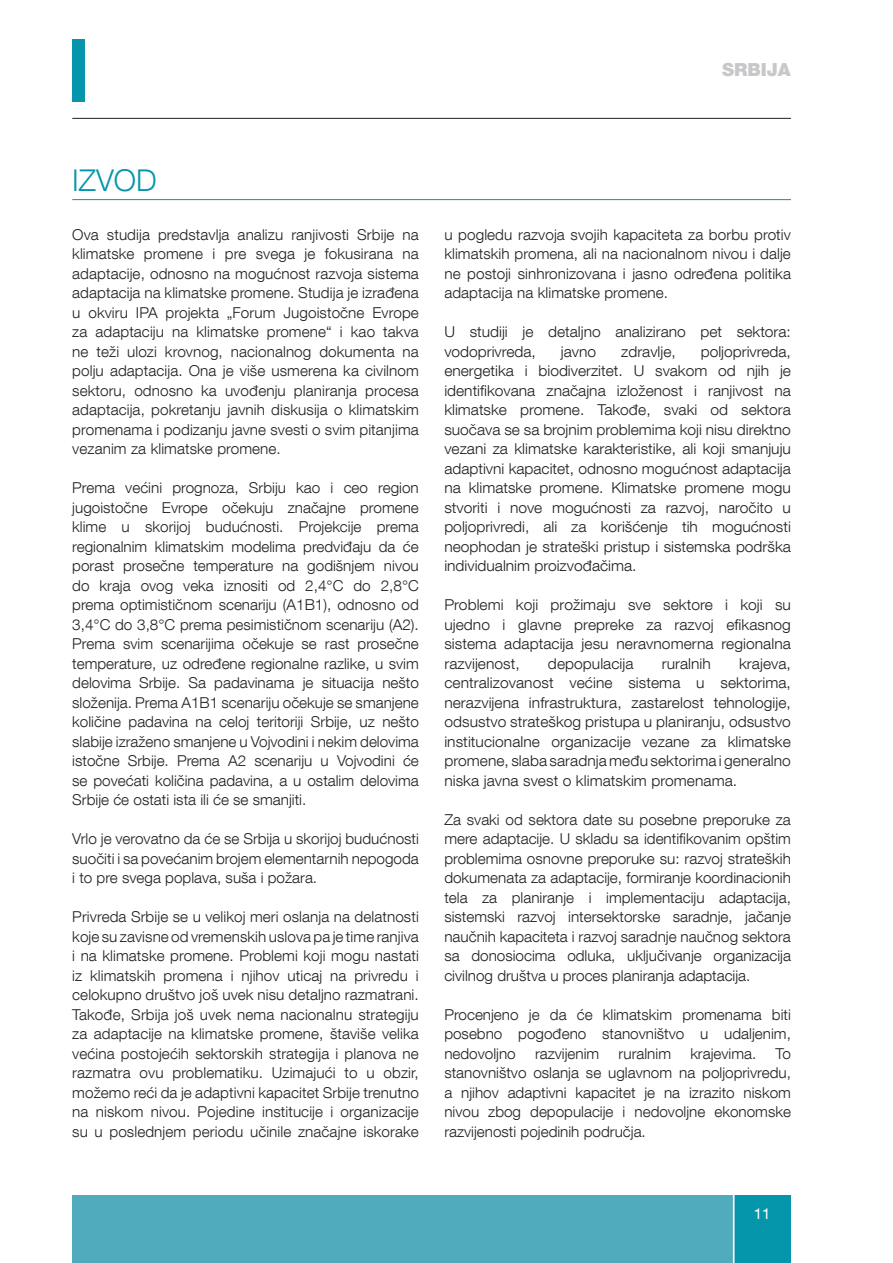
<style>
.page{position:relative;width:893px;height:1263px;background:#fff}
.page>*{position:absolute;margin:0;border:0;box-sizing:border-box;transform-origin:0 0}
.t1{font:300 30px "Helvetica Neue LT Com";color:#0596ab}
.t2{font:900 18px "Helvetica Neue LT Com";color:#c7c8ca}
.t3{font:300 15px/19.5px "Helvetica Neue LT Com";color:#231f20;text-align:justify}
.t4{font:300 15px/19.5px "Helvetica Neue LT Com";color:#231f20;text-align:justify;scale:1.04 1}
.t5{font:15px "Helvetica Neue LT Com";color:#fff}
</style>
<div class="page">
<hr style="left:72px;top:118px;width:719px;height:1px;background:#231f20">
<div style="left:734px;top:1195px;width:57px;height:68px;background:#0596ab"></div>
<div style="left:72px;top:1195px;width:663px;height:68px;background:#50abbc"></div>
<div style="left:72px;top:39px;width:13px;height:63px;background:#0596ab"></div>
<hr style="left:733px;top:1185px;width:1px;height:78px;background:#fff">
<hr style="left:72px;top:199px;width:719px;height:1px;background:#0596ab">
<p class="t2" style="left:722px;top:59px;width:70px">SRBIJA</p>
<h1 class="t1" style="left:72px;top:162px;width:86px">IZVOD</h1>
<p class="t3" style="left:72px;top:224px;width:348px">Ova studija predstavlja analizu ranjivosti Srbije na klimatske promene i pre svega je fokusirana na adaptacije, odnosno na mogućnost razvoja sistema adaptacija na klimatske promene. Studija je izrađena u okviru IPA projekta „Forum Jugoistočne Evrope za adaptaciju na klimatske promene“ i kao takva ne teži ulozi krovnog, nacionalnog dokumenta na polju adaptacija. Ona je više usmerena ka civilnom sektoru, odnosno ka uvođenju planiranja procesa adaptacija, pokretanju javnih diskusija o klimatskim promenama i podizanju javne svesti o svim pitanjima vezanim za klimatske promene.</p>
<p class="t3" style="left:72px;top:478px;width:348px">Prema većini prognoza, Srbiju kao i ceo region jugoistočne Evrope očekuju značajne promene klime u skorijoj budućnosti. Projekcije prema regionalnim klimatskim modelima predviđaju da će porast prosečne temperature na godišnjem nivou do kraja ovog veka iznositi od 2,4°C do 2,8°C prema optimističnom scenariju (A1B1), odnosno od 3,4°C do 3,8°C prema pesimističnom scenariju (A2).<br>Prema svim scenarijima očekuje se rast prosečne temperature, uz određene regionalne razlike, u svim delovima Srbije. Sa padavinama je situacija nešto složenija. Prema A1B1 scenariju očekuje se smanjene količine padavina na celoj teritoriji Srbije, uz nešto slabije izraženo smanjene u Vojvodini i nekim delovima istočne Srbije. Prema A2 scenariju u Vojvodini će se povećati količina padavina, a u ostalim delovima Srbije će ostati ista ili će se smanjiti.</p>
<p class="t3" style="left:72px;top:829px;width:348px">Vrlo je verovatno da će se Srbija u skorijoj budućnosti suočiti i sa povećanim brojem elementarnih nepogoda i to pre svega poplava, suša i požara.</p>
<p class="t3" style="left:72px;top:907px;width:348px">Privreda Srbije se u velikoj meri oslanja na delatnosti koje su zavisne od vremenskih uslova pa je time ranjiva i na klimatske promene. Problemi koji mogu nastati iz klimatskih promena i njihov uticaj na privredu i celokupno društvo još uvek nisu detaljno razmatrani.<br>Takođe, Srbija još uvek nema nacionalnu strategiju za adaptacije na klimatske promene, štaviše velika većina postojećih sektorskih strategija i planova ne razmatra ovu problematiku. Uzimajući to u obzir, možemo reći da je adaptivni kapacitet Srbije trenutno na niskom nivou. Pojedine institucije i organizacije su u poslednjem periodu učinile značajne iskorake</p>
<p class="t3" style="left:444px;top:224px;width:348px">u pogledu razvoja svojih kapaciteta za borbu protiv klimatskih promena, ali na nacionalnom nivou i dalje ne postoji sinhronizovana i jasno određena politika adaptacija na klimatske promene.</p>
<p class="t4" style="left:444px;top:322px;width:335px">U studiji je detaljno analizirano pet sektora: vodoprivreda,</p>
<p class="t4" style="left:444px;top:341px;width:335px;text-indent:256px">poljoprivreda, energetika i biodiverzitet. U svakom od njih je identifikovana značajna izloženost i ranjivost na klimatske promene. Takođe, svaki od sektora suočava se sa brojnim problemima koji nisu direktno vezani za klimatske karakteristike, ali koji smanjuju adaptivni kapacitet, odnosno mogućnost adaptacija na klimatske promene. Klimatske promene mogu stvoriti i nove mogućnosti za razvoj, naročito u poljoprivredi, ali za korišćenje tih mogućnosti neophodan je strateški pristup i sistemska podrška individualnim proizvođačima.</p>
<p class="t4" style="left:444px;top:595px;width:335px">Problemi koji prožimaju sve sektore i koji su ujedno i glavne prepreke za razvoj efikasnog sistema adaptacija jesu neravnomerna regionalna razvijenost,</p>
<p class="t4" style="left:561px;top:341px;width:35px">javno</p>
<p class="t4" style="left:621px;top:341px;width:54px">zdravlje,</p>
<p class="t4" style="left:444px;top:653px;width:335px;text-indent:295px">krajeva, centralizovanost većine sistema u sektorima, nerazvijena infrastruktura, zastarelost tehnologije, odsustvo strateškog pristupa u planiranju, odsustvo institucionalne organizacije vezane za klimatske promene, slaba saradnja među sektorima i generalno niska javna svest o klimatskim promenama.</p>
<p class="t3" style="left:444px;top:809px;width:348px">Za svaki od sektora date su posebne preporuke za mere adaptacije. U skladu sa identifikovanim opštim problemima osnovne preporuke su: razvoj strateških dokumenata za adaptacije, formiranje koordinacionih tela za planiranje i implementaciju adaptacija, sistemski razvoj intersektorske saradnje, jačanje naučnih kapaciteta i razvoj saradnje naučnog sektora sa donosiocima odluka, uključivanje organizacija civilnog društva u proces planiranja adaptacija.</p>
<p class="t3" style="left:444px;top:1004px;width:348px">Procenjeno je da će klimatskim promenama biti posebno pogođeno stanovništvo u udaljenim, nedovoljno</p>
<p class="t4" style="left:548px;top:653px;width:84px">depopulacija</p>
<p class="t4" style="left:662px;top:653px;width:49px">ruralnih</p>
<p class="t3" style="left:444px;top:1043px;width:348px;text-indent:331px">To stanovništvo oslanja se uglavnom na poljoprivredu, a njihov adaptivni kapacitet je na izrazito niskom nivou zbog depopulacije i nedovoljne ekonomske razvijenosti pojedinih područja.</p>
<p class="t3" style="left:535px;top:1043px;width:66px">razvijenim</p>
<p class="t3" style="left:619px;top:1043px;width:54px">ruralnim</p>
<p class="t3" style="left:690px;top:1043px;width:68px">krajevima.</p>
<p class="t5" style="left:754px;top:1204px;width:18px">11</p>
</div>
